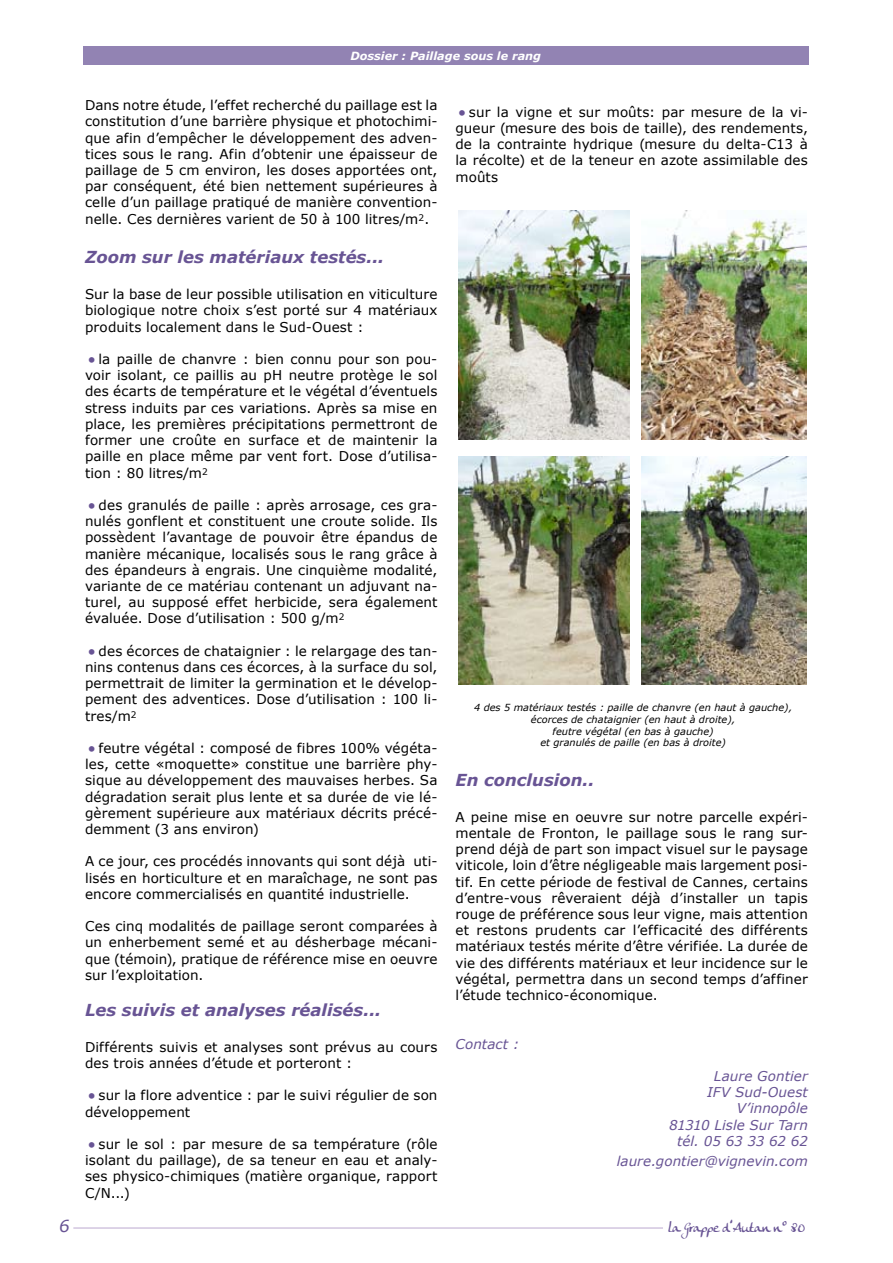
<style>
.page{position:relative;width:893px;height:1263px;background:#fff}
.page>*{position:absolute;margin:0;border:0;box-sizing:border-box;transform-origin:0 0}
.t1{font:italic 700 16.5px "Verdana";color:#685494}
.t2{font:italic 16.5px "Verdana";color:#685494}
.t3{font:13.5px/16.2px "Verdana";letter-spacing:.005em;color:#000;text-align:justify}
.t4{font:italic 13.5px/16.2px "Verdana";letter-spacing:.005em;color:#685494;text-align:right}
.t5{font:13.5px "Anke Calligraphic FG";color:#685494}
.t6{font:italic 700 11.25px "Verdana";color:#fff}
.t7{font:italic 9.75px/11.7px "Verdana";color:#000;text-align:center}
.s1{font-family:"Comic Sans MS";font-weight:700;font-size:21px;color:#685494}
</style>
<div class="page">
<div style="left:83px;top:47px;width:726px;height:18px;background:#9283b3"></div>
<hr style="left:73px;top:1227px;width:590px;height:2px;background:#d2c5df">
<img style="left:458px;top:210px;width:172px;height:229px">
<img style="left:641px;top:210px;width:165px;height:229px">
<img style="left:458px;top:456px;width:171px;height:229px">
<img style="left:641px;top:456px;width:165px;height:229px">
<p class="t6" style="left:350px;top:49px;width:192px">Dossier : Paillage sous le rang</p>
<p class="t3" style="left:85px;top:97px;width:354px">Dans notre étude, l’effet recherché du paillage est la constitution d’une barrière physique et photochimi&shy;que afin d’empêcher le développement des adven&shy;tices sous le rang. Afin d’obtenir une épaisseur de paillage de 5 cm environ, les doses apportées ont, par conséquent, été bien nettement supérieures à celle d’un paillage pratiqué de manière convention&shy;nelle. Ces dernières varient de 50 à 100 litres/m<sup>2</sup>.</p>
<p class="t1" style="left:85px;top:247px;width:301px">Zoom sur les matériaux testés...</p>
<p class="t3" style="left:85px;top:286px;width:354px">Sur la base de leur possible utilisation en viticulture biologique notre choix s’est porté sur 4 matériaux produits localement dans le Sud-Ouest :</p>
<p class="t3" style="left:85px;top:351px;width:354px"><span class="s1">●</span>la paille de chanvre : bien connu pour son pou&shy;voir isolant, ce paillis au pH neutre protège le sol des écarts de température et le végétal d’éventuels stress induits par ces variations. Après sa mise en place, les premières précipitations permettront de former une croûte en surface et de maintenir la paille en place même par vent fort. Dose d’utilisa&shy;tion : 80 litres/m<sup>2</sup></p>
<p class="t3" style="left:85px;top:496px;width:354px"><span class="s1">●</span>des granulés de paille : après arrosage, ces gra&shy;nulés gonflent et constituent une croute solide. Ils possèdent l’avantage de pouvoir être épandus de manière mécanique, localisés sous le rang grâce à des épandeurs à engrais. Une cinquième modalité, variante de ce matériau contenant un adjuvant na&shy;turel, au supposé effet herbicide, sera également évaluée. Dose d’utilisation : 500 g/m<sup>2</sup></p>
<p class="t3" style="left:85px;top:642px;width:354px"><span class="s1">●</span>des écorces de chataignier : le relargage des tan&shy;nins contenus dans ces écorces, à la surface du sol, permettrait de limiter la germination et le dévelop&shy;pement des adventices. Dose d’utilisation : 100 li&shy;tres/m<sup>2</sup></p>
<p class="t3" style="left:85px;top:739px;width:354px"><span class="s1">●</span>feutre végétal : composé de fibres 100% végéta&shy;les, cette «moquette» constitue une barrière phy&shy;sique au développement des mauvaises herbes. Sa dégradation serait plus lente et sa durée de vie lé&shy;gèrement supérieure aux matériaux décrits précé&shy;demment (3 ans environ)</p>
<p class="t3" style="left:85px;top:853px;width:354px">A ce jour, ces procédés innovants qui sont déjà uti&shy;lisés en horticulture et en maraîchage, ne sont pas encore commercialisés en quantité industrielle.</p>
<p class="t3" style="left:85px;top:918px;width:354px">Ces cinq modalités de paillage seront comparées à un enherbement semé et au désherbage mécani&shy;que (témoin), pratique de référence mise en oeuvre sur l’exploitation.</p>
<p class="t1" style="left:85px;top:999px;width:298px">Les suivis et analyses réalisés...</p>
<p class="t3" style="left:85px;top:1038px;width:354px">Différents suivis et analyses sont prévus au cours des trois années d’étude et porteront :</p>
<p class="t3" style="left:85px;top:1087px;width:354px"><span class="s1">●</span>sur la flore adventice : par le suivi régulier de son développement</p>
<p class="t3" style="left:85px;top:1135px;width:354px"><span class="s1">●</span>sur le sol : par mesure de sa température (rôle isolant du paillage), de sa teneur en eau et analy&shy;ses physico-chimiques (matière organique, rapport C/N...)</p>
<p class="t3" style="left:455px;top:103px;width:354px"><span class="s1">●</span>sur la vigne et sur moûts: par mesure de la vi&shy;gueur (mesure des bois de taille), des rendements, de la contrainte hydrique (mesure du delta-C13 à la récolte) et de la teneur en azote assimilable des moûts</p>
<p class="t7" style="left:474px;top:701px;width:320px">4 des 5 matériaux testés : paille de chanvre (en haut à gauche), écorces de chataignier (en haut à droite),<br>feutre végétal (en bas à gauche)<br>et granulés de paille (en bas à droite)</p>
<p class="t1" style="left:455px;top:769px;width:140px">En conclusion..</p>
<p class="t3" style="left:455px;top:808px;width:354px">A peine mise en oeuvre sur notre parcelle expéri&shy;mentale de Fronton, le paillage sous le rang sur&shy;prend déjà de part son impact visuel sur le paysage viticole, loin d’être négligeable mais largement posi&shy;tif. En cette période de festival de Cannes, certains d’entre-vous rêveraient déjà d’installer un tapis rouge de préférence sous leur vigne, mais attention et restons prudents car l’efficacité des différents matériaux testés mérite d’être vérifiée. La durée de vie des différents matériaux et leur incidence sur le végétal, permettra dans un second temps d’affiner l’étude technico-économique.</p>
<p class="t4" style="left:455px;top:1035px;width:65px">Contact :</p>
<p class="t4" style="left:669px;top:1067px;width:140px">Laure Gontier<br>IFV Sud-Ouest<br>V’innopôle<br>81310 Lisle Sur Tarn tél. 05 63 33 62 62</p>
<p class="t4" style="left:617px;top:1152px;width:193px">laure.gontier@vignevin.com</p>
<p class="t2" style="left:59px;top:1215px;width:12px">6</p>
<p class="t5" style="left:668px;top:1219px;width:139px">la Grappe d’Autan n° 80</p>
</div>
